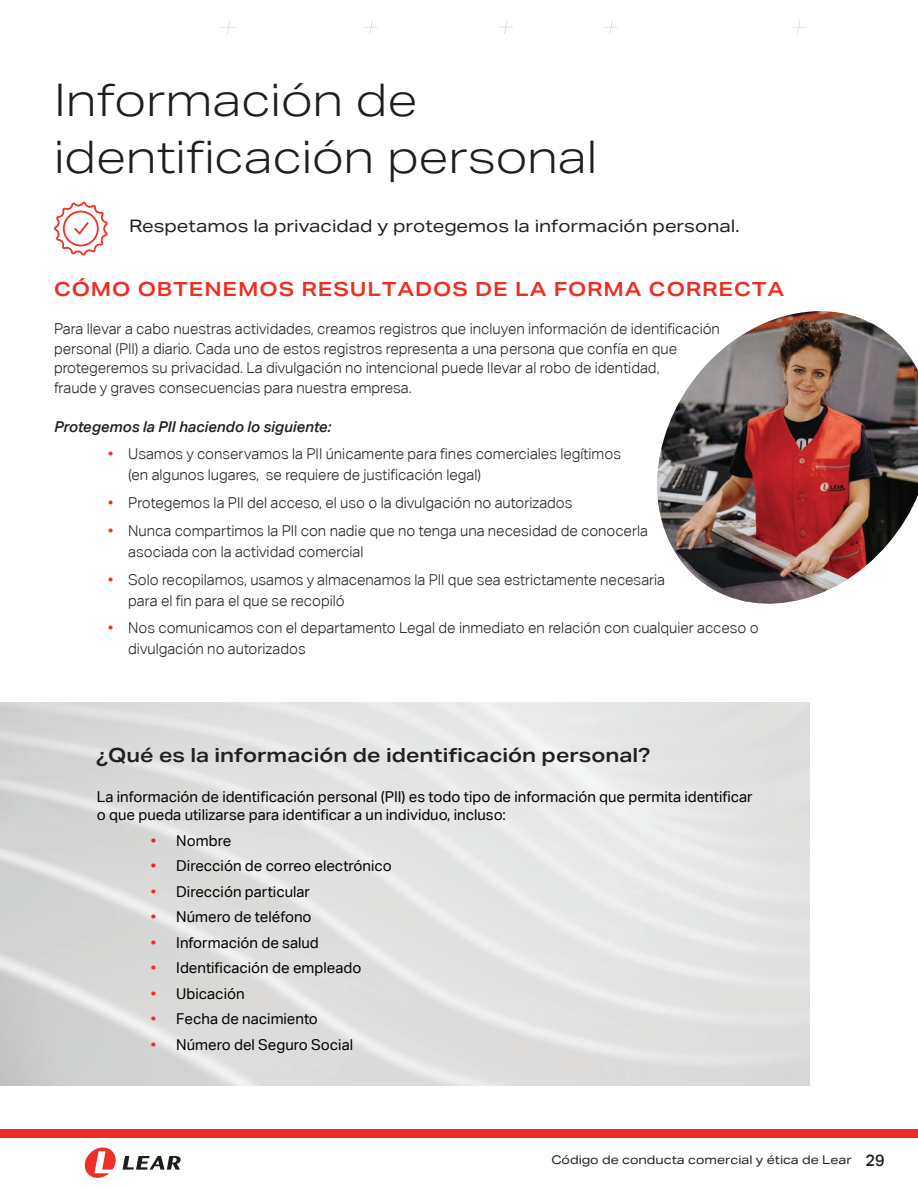
<style>
.page{position:relative;width:918px;height:1188px;background:#fff}
.page>*{position:absolute;margin:0;border:0;box-sizing:border-box;transform-origin:0 0}
.t1{font:300 45px/57px "Aktiv Grotesk Ex Trial";color:#211d1f}
.t2{font:600 19.5px "Aktiv Grotesk Ex Trial";color:#231f20}
.t3{font:600 19.5px "Aktiv Grotesk Ex Trial";letter-spacing:.05em;color:#ee2e22}
.t4{font:17.25px "Aktiv Grotesk Ex Trial";color:#231f20}
.t5{font:300 15px/21px "Aktiv Grotesk";color:#231f20}
.t6{font:15px/18px "Aktiv Grotesk";color:#040503}
.t7{font:italic 500 15px "Aktiv Grotesk";color:#231f20}
.t8{font:12px "Aktiv Grotesk Ex Trial";color:#231f20}
.s1{color:#ee2f24}
.s2{color:#e22725}
.s3{color:#ee2e22}
.s4{font-family:"Aktiv Grotesk";font-weight:500;font-size:16.35px}
</style>
<div class="page">
<svg style="left:84px;top:1148px;width:32px;height:30px"></svg>
<svg style="left:123px;top:1156px;width:58px;height:14px"></svg>
<svg style="left:221px;top:21px;width:15px;height:14px"></svg>
<svg style="left:363px;top:21px;width:15px;height:13px"></svg>
<svg style="left:499px;top:20px;width:14px;height:14px"></svg>
<svg style="left:603px;top:21px;width:15px;height:14px"></svg>
<svg style="left:791px;top:21px;width:15px;height:13px"></svg>
<svg style="left:54px;top:202px;width:54px;height:53px"></svg>
<img style="left:657px;top:311px;width:261px;height:293px">
<div style="left:0;top:1130px;width:918px;height:8px;background:#ee2e22"></div>
<h1 class="t1" style="left:54px;top:72px;width:545px">Información de identificación personal</h1>
<p class="t4" style="left:129px;top:216px;width:612px">Respetamos la privacidad y protegemos la información personal.</p>
<h2 class="t3" style="left:54px;top:278px;width:732px">CÓMO OBTENEMOS RESULTADOS DE LA FORMA CORRECTA</h2>
<p class="t5" style="left:54px;top:319px;width:668px;line-height:19.5px">Para llevar a cabo nuestras actividades, creamos registros que incluyen información de identificación personal (PII) a diario. Cada uno de estos registros representa a una persona que confía en que protegeremos su privacidad. La divulgación no intencional puede llevar al robo de identidad,<br>fraude y graves consecuencias para nuestra empresa.</p>
<p class="t7" style="left:54px;top:417px;width:279px">Protegemos la PII haciendo lo siguiente:</p>
<p class="t5" style="left:128px;top:443px;width:494px;text-indent:-20px"><span class="s1">•</span> Usamos y conservamos la PII únicamente para fines comerciales legítimos (en algunos lugares, se requiere de justificación legal)</p>
<p class="t5" style="left:108px;top:492px;width:466px"><span class="s1">•</span> Protegemos la PII del acceso, el uso o la divulgación no autorizados</p>
<p class="t5" style="left:128px;top:520px;width:521px;text-indent:-20px"><span class="s1">•</span> Nunca compartimos la PII con nadie que no tenga una necesidad de conocerla asociada con la actividad comercial</p>
<p class="t5" style="left:128px;top:569px;width:538px;text-indent:-20px"><span class="s1">•</span> Solo recopilamos, usamos y almacenamos la PII que sea estrictamente necesaria para el fin para el que se recopiló</p>
<p class="t5" style="left:128px;top:617px;width:632px;text-indent:-20px"><span class="s1">•</span> Nos comunicamos con el departamento Legal de inmediato en relación con cualquier acceso o divulgación no autorizados</p>
<h2 class="t2" style="left:96px;top:744px;width:557px">¿Qué es la información de identificación personal?</h2>
<p class="t6" style="left:97px;top:788px;width:657px">La información de identificación personal (PII) es todo tipo de información que permita identificar o que pueda utilizarse para identificar a un individuo, incluso:</p>
<p class="t6" style="left:151px;top:831px;width:82px"><span class="s2">•</span> Nombre</p>
<p class="t6" style="left:151px;top:857px;width:243px"><span class="s2">•</span> Dirección de correo electrónico</p>
<p class="t6" style="left:151px;top:882px;width:161px"><span class="s3">•</span> Dirección particular</p>
<p class="t6" style="left:151px;top:908px;width:162px"><span class="s3">•</span> Número de teléfono</p>
<p class="t6" style="left:151px;top:933px;width:170px"><span class="s3">•</span> Información de salud</p>
<p class="t6" style="left:151px;top:959px;width:212px"><span class="s3">•</span> Identificación de empleado</p>
<p class="t6" style="left:151px;top:984px;width:95px"><span class="s3">•</span> Ubicación</p>
<p class="t6" style="left:151px;top:1010px;width:169px"><span class="s3">•</span> Fecha de nacimiento</p>
<p class="t6" style="left:151px;top:1035px;width:204px"><span class="s3">•</span> Número del Seguro Social</p>
<p class="t8" style="left:551px;top:1153px;width:335px">Código de conducta comercial y ética de Lear <span class="s4">29</span></p>
</div>
